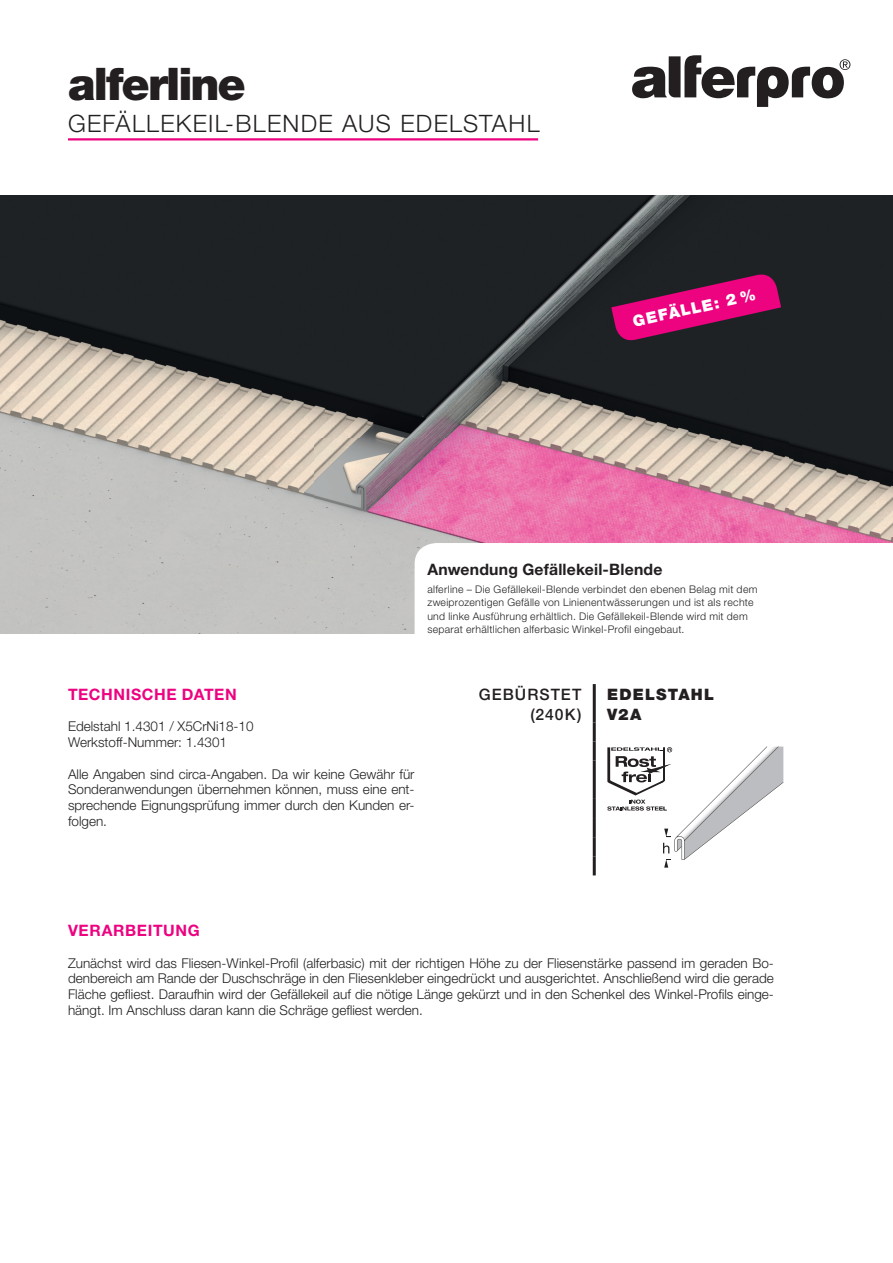
<style>
.page{position:relative;width:893px;height:1263px;background:#fff}
.page>*{position:absolute;margin:0;border:0;box-sizing:border-box;transform-origin:0 0}
.t1{font:900 45px "Helvetica Neue LT Std";letter-spacing:-.045em;color:#231f20}
.t2{font:300 24px "Helvetica Neue LT Std";letter-spacing:.055em;color:#231f20}
.t3{font:700 15.75px "Helvetica Neue LT Std";letter-spacing:.015em;color:#231f20}
.t4{font:700 15.75px "Helvetica Neue LT Std";letter-spacing:.04em;color:#ed0280}
.t5{font:500 15.75px/19.5px "Helvetica Neue LT Std";letter-spacing:.065em;color:#231f20;text-align:right}
.t6{font:900 15.75px/19.5px "Helvetica Neue LT Std";letter-spacing:.075em;color:#231f20}
.t7{font:900 15.75px "Helvetica Neue LT Std";color:#fff}
.t8{font:300 13.5px/15.8px "Helvetica Neue LT Std";color:#231f20;text-align:justify}
.t9{font:300 10.5px/13.5px "Helvetica Neue LT Std";letter-spacing:.03em;color:#231f20}
</style>
<div class="page">
<svg style="left:632px;top:55px;width:218px;height:52px"></svg>
<hr style="left:68px;top:138px;width:470px;height:2px;background:#ed0280">
<img style="left:0;top:196px;width:893px;height:437px">
<svg style="left:415px;top:543px;width:478px;height:90px"></svg>
<svg style="left:607px;top:747px;width:176px;height:121px"></svg>
<hr style="left:593px;top:761px;width:3px;height:38px;background:#231f20">
<hr style="left:593px;top:684px;width:3px;height:38px;background:#231f20">
<hr style="left:593px;top:722px;width:3px;height:19px;background:#231f20">
<hr style="left:593px;top:741px;width:3px;height:20px;background:#231f20">
<hr style="left:593px;top:799px;width:3px;height:19px;background:#231f20">
<hr style="left:593px;top:818px;width:3px;height:19px;background:#231f20">
<hr style="left:593px;top:837px;width:3px;height:19px;background:#231f20">
<hr style="left:593px;top:856px;width:3px;height:19px;background:#231f20">
<svg style="left:611px;top:271px;width:170px;height:72px;background:#831251"></svg>
<h1 class="t1" style="left:68px;top:57px;width:179px">alferline</h1>
<h2 class="t2" style="left:68px;top:109px;width:473px">GEFÄLLEKEIL-BLENDE AUS EDELSTAHL</h2>
<p class="t7" style="left:631px;top:312px;width:127px;rotate:-12deg">GEFÄLLE: 2 %</p>
<p class="t3" style="left:427px;top:559px;width:237px">Anwendung Gefällekeil-Blende</p>
<p class="t9" style="left:427px;top:582px;width:332px">alferline – Die Gefällekeil-Blende verbindet den ebenen Belag mit dem zweiprozentigen Gefälle von Linienentwässerungen und ist als rechte und linke Ausführung erhältlich. Die Gefällekeil-Blende wird mit dem separat erhältlichen alferbasic Winkel-Profil eingebaut.</p>
<p class="t4" style="left:68px;top:684px;width:170px">TECHNISCHE DATEN</p>
<p class="t8" style="left:68px;top:718px;width:187px">Edelstahl 1.4301 / X5CrNi18-10<br>Werkstoff-Nummer: 1.4301</p>
<p class="t8" style="left:68px;top:766px;width:348px">Alle Angaben sind circa-Angaben. Da wir keine Gewähr für Sonderanwendungen übernehmen können, muss eine ent&shy;sprechende Eignungsprüfung immer durch den Kunden er&shy;folgen.</p>
<p class="t5" style="left:479px;top:685px;width:104px">GEBÜRSTET (240K)</p>
<p class="t6" style="left:607px;top:685px;width:109px">EDELSTAHL<br>V2A</p>
<p class="t4" style="left:68px;top:921px;width:133px">VERARBEITUNG</p>
<p class="t8" style="left:68px;top:955px;width:707px">Zunächst wird das Fliesen-Winkel-Profil (alferbasic) mit der richtigen Höhe zu der Fliesenstärke passend im geraden Bo&shy;denbereich am Rande der Duschschräge in den Fliesenkleber eingedrückt und ausgerichtet. Anschließend wird die gerade Fläche gefliest. Daraufhin wird der Gefällekeil auf die nötige Länge gekürzt und in den Schenkel des Winkel-Profils einge&shy;hängt. Im Anschluss daran kann die Schräge gefliest werden.</p>
</div>
